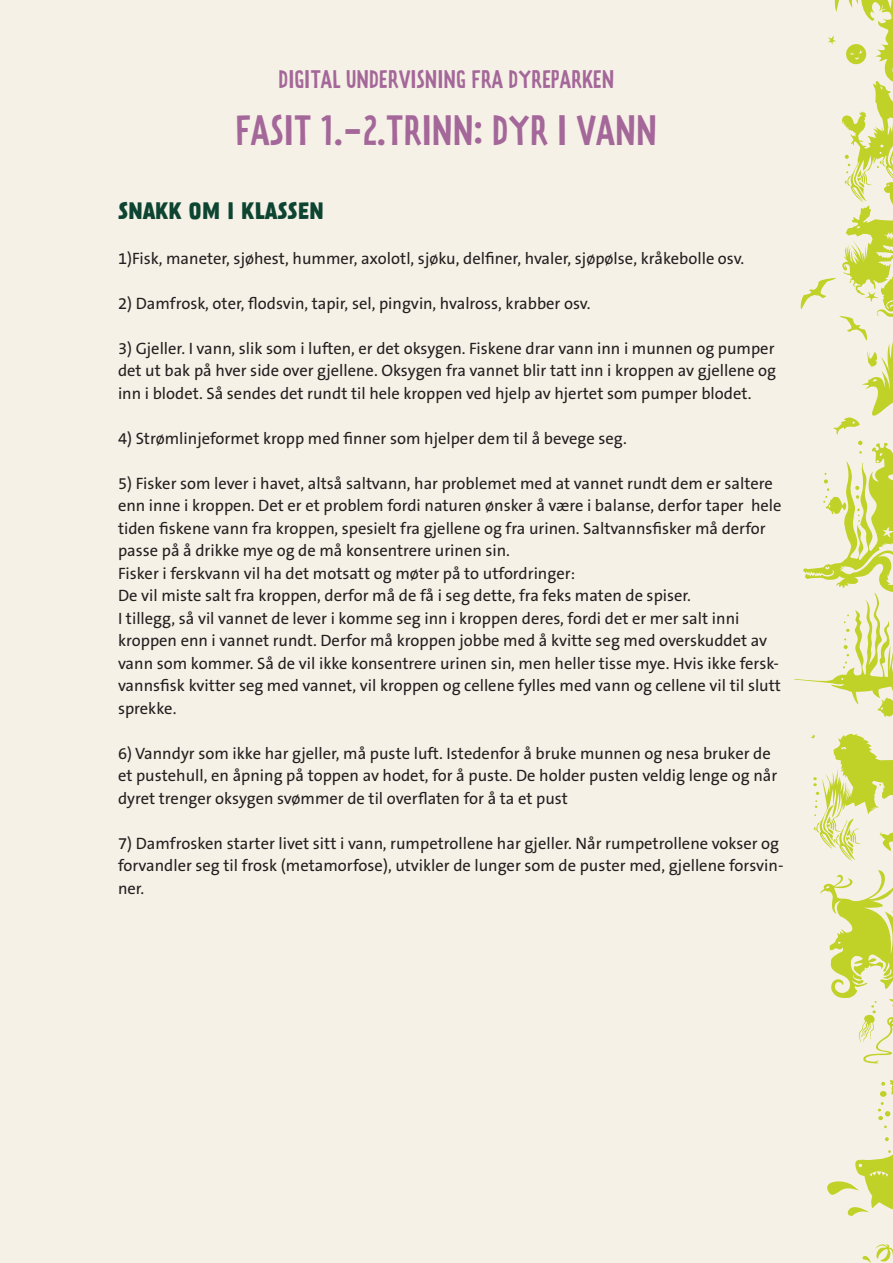
<style>
.page{position:relative;width:893px;height:1263px;background:#f6f1e6}
.page>*{position:absolute;margin:0;border:0;box-sizing:border-box;transform-origin:0 0}
.t1{font:37.5px "Prater Sans One";color:#a46799}
.t2{font:22.5px "Prater Sans One";color:#a46799}
.t3{font:700 21px "Prater Sans One";letter-spacing:.01em;color:#0e4432}
.t4{font:16.5px/22.5px "The Sans B W5 Plain";color:#231f20}
</style>
<div class="page">
<svg style="left:794px;top:0;width:99px;height:1065px"></svg>
<svg style="left:857px;top:170px;width:9px;height:18px"></svg>
<svg style="left:844px;top:155px;width:7px;height:32px"></svg>
<svg style="left:877px;top:160px;width:6px;height:8px"></svg>
<svg style="left:845px;top:43px;width:22px;height:22px"></svg>
<svg style="left:827px;top:1080px;width:66px;height:183px"></svg>
<svg style="left:878px;top:697px;width:15px;height:21px"></svg>
<h2 class="t2" style="left:279px;top:66px;width:337px">DIGITAL UNDERVISNING FRA DYREPARKEN</h2>
<h1 class="t1" style="left:236px;top:108px;width:423px">FASIT 1.-2.TRINN: DYR I VANN</h1>
<p class="t3" style="left:118px;top:197px;width:207px">SNAKK OM I KLASSEN</p>
<p class="t4" style="left:118px;top:247px;width:628px">1)Fisk, maneter, sjøhest, hummer, axolotl, sjøku, delfiner, hvaler, sjøpølse, kråkebolle osv.</p>
<p class="t4" style="left:118px;top:292px;width:474px">2) Damfrosk, oter, flodsvin, tapir, sel, pingvin, hvalross, krabber osv.</p>
<p class="t4" style="left:118px;top:337px;width:660px;text-align:justify">3) Gjeller. I vann, slik som i luften, er det oksygen. Fiskene drar vann inn i munnen og pumper det ut bak på hver side over gjellene. Oksygen fra vannet blir tatt inn i kroppen av gjellene og inn i blodet. Så sendes det rundt til hele kroppen ved hjelp av hjertet som pumper blodet.</p>
<p class="t4" style="left:118px;top:427px;width:510px">4) Strømlinjeformet kropp med finner som hjelper dem til å bevege seg.</p>
<p class="t4" style="left:118px;top:472px;width:665px">5) Fisker som lever i havet, altså saltvann, har problemet med at vannet rundt dem er saltere enn inne i kroppen. Det er et problem fordi naturen ønsker å være i balanse, derfor taper hele tiden fiskene vann fra kroppen, spesielt fra gjellene og fra urinen. Saltvannsfisker må derfor passe på å drikke mye og de må konsentrere urinen sin.<br>Fisker i ferskvann vil ha det motsatt og møter på to utfordringer:<br>De vil miste salt fra kroppen, derfor må de få i seg dette, fra feks maten de spiser.<br>I tillegg, så vil vannet de lever i komme seg inn i kroppen deres, fordi det er mer salt inni kroppen enn i vannet rundt. Derfor må kroppen jobbe med å kvitte seg med overskuddet av vann som kommer. Så de vil ikke konsentrere urinen sin, men heller tisse mye. Hvis ikke fersk&shy;vannsfisk kvitter seg med vannet, vil kroppen og cellene fylles med vann og cellene vil til slutt sprekke.</p>
<p class="t4" style="left:118px;top:742px;width:661px">6) Vanndyr som ikke har gjeller, må puste luft. Istedenfor å bruke munnen og nesa bruker de et pustehull, en åpning på toppen av hodet, for å puste. De holder pusten veldig lenge og når dyret trenger oksygen svømmer de til overflaten for å ta et pust</p>
<p class="t4" style="left:118px;top:832px;width:667px">7) Damfrosken starter livet sitt i vann, rumpetrollene har gjeller. Når rumpetrollene vokser og forvandler seg til frosk (metamorfose), utvikler de lunger som de puster med, gjellene forsvin&shy;ner.</p>
</div>
